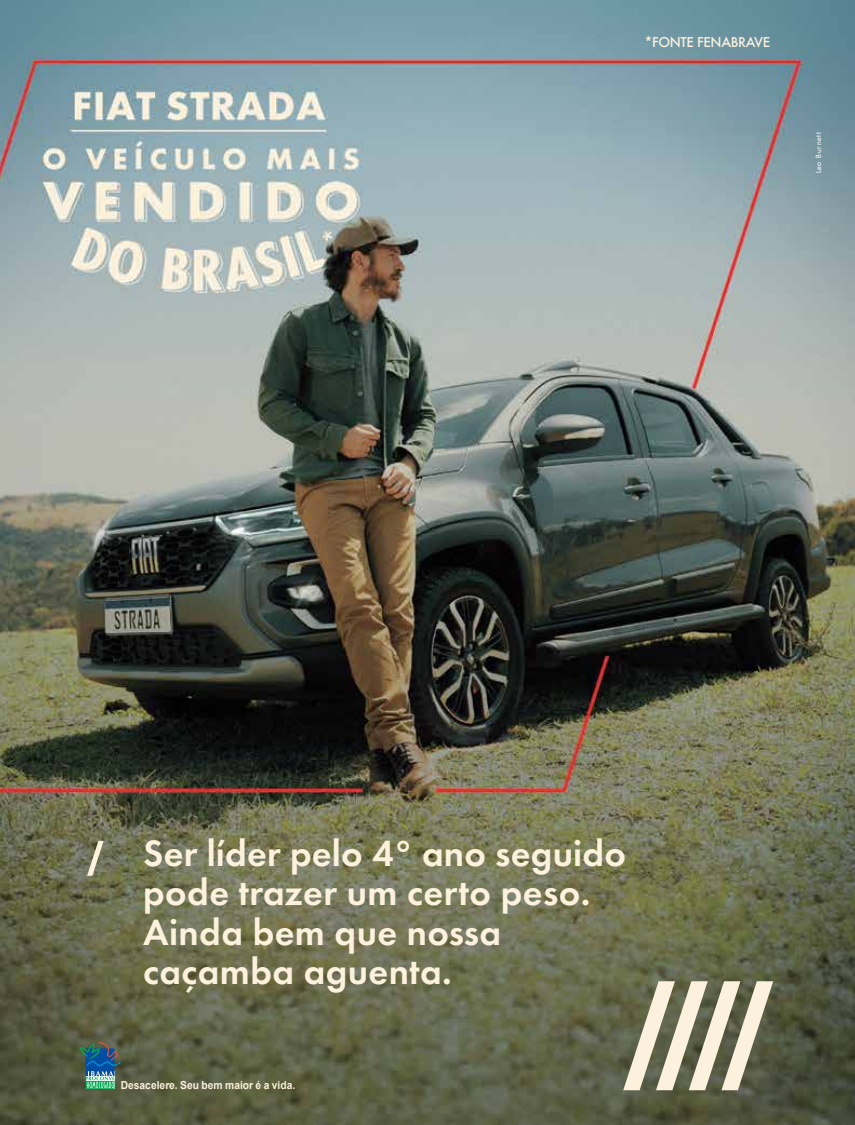
<style>
.page{position:relative;width:855px;height:1125px;background:#fff}
.page>*{position:absolute;margin:0;border:0;box-sizing:border-box;transform-origin:0 0}
.t1{font:600 38.1px/39.5px "Futura PT";letter-spacing:.01em;color:#fbf1dd}
.t2{font:500 13.2px "Futura";letter-spacing:-.03em;color:#fbf1dd}
.t3{font:700 11.1px "Arial";color:#fbf1dd;scale:.93 1}
.t4{font:500 7.05px "Futura Std";letter-spacing:.12em;color:#fff}
</style>
<div class="page">
<img style="left:0;top:0;width:855px;height:1125px">
<svg style="left:623px;top:981px;width:150px;height:109px"></svg>
<svg style="left:79px;top:1042px;width:42px;height:47px"></svg>
<svg style="left:87px;top:841px;width:17px;height:35px"></svg>
<svg style="left:0;top:0;width:6px;height:6px"></svg>
<svg style="left:0;top:1119px;width:6px;height:6px"></svg>
<svg style="left:851px;top:0;width:4px;height:6px"></svg>
<svg style="left:851px;top:1119px;width:4px;height:6px"></svg>
<p class="t2" style="left:645px;top:33px;width:127px">*FONTE FENABRAVE</p>
<p class="t4" style="left:814px;top:173px;width:43px;rotate:-90deg">Leo Burnett</p>
<p class="t1" style="left:143px;top:833px;width:484px">Ser líder pelo 4° ano seguido pode trazer um certo peso.<br>Ainda bem que nossa caçamba aguenta.</p>
<p class="t3" style="left:121px;top:1078px;width:189px">Desacelere. Seu bem maior é a vida.</p>
</div>
